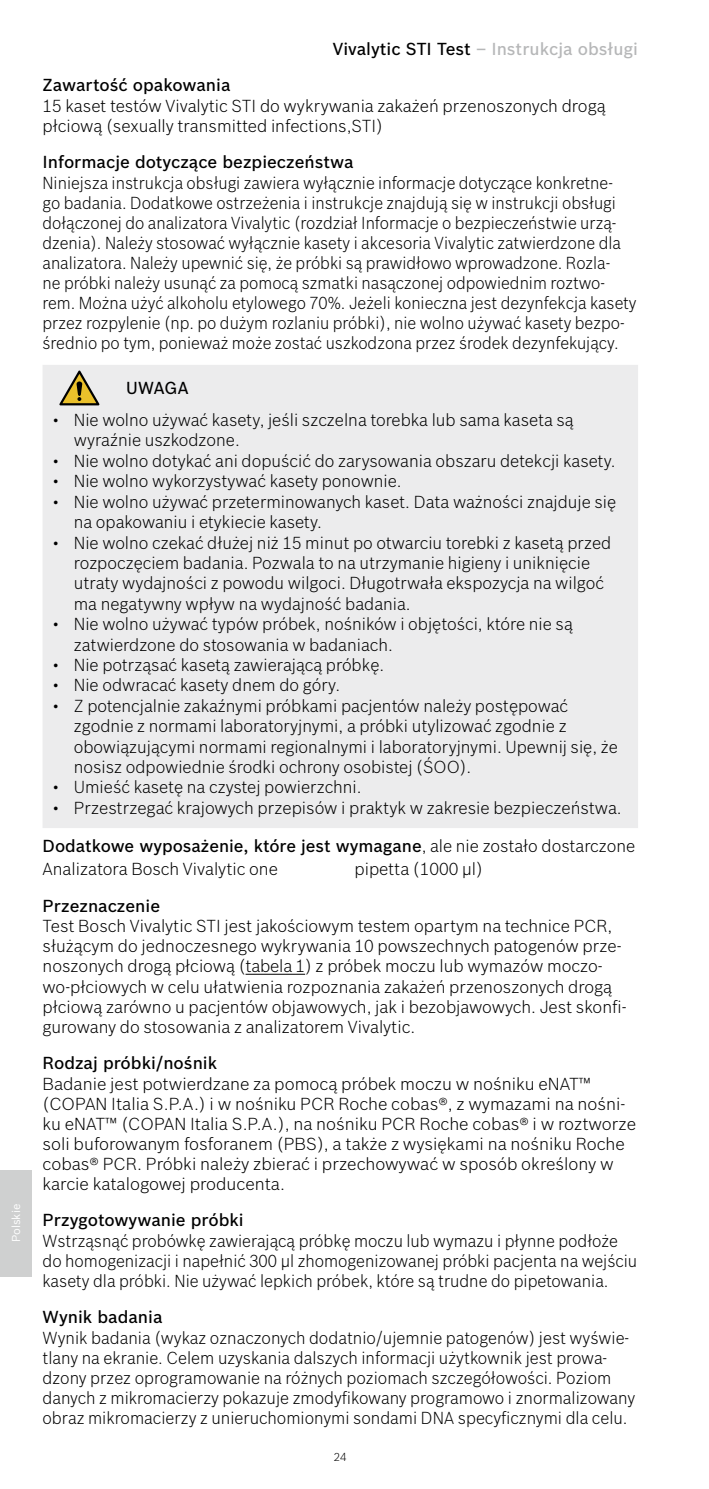
<style>
.page{position:relative;width:709px;height:1489px;background:#fff}
.page>*{position:absolute;margin:0;border:0;box-sizing:border-box;transform-origin:0 0}
.t1{font:300 17px/20px "Bosch Sans";color:#000}
.t2{font:300 17px/20px "Bosch Sans";color:#000;scale:.95 1}
.t3{font:300 17px/20px "Bosch Sans";color:#000;scale:.96 1}
.t4{font:500 17px "Bosch Sans";color:#000}
.t5{font:500 17px "Bosch Sans";color:#b6b7b8}
.t6{font:11.25px "Bosch Sans";color:#fff}
.t7{font:300 11.25px "Bosch Sans";color:#000}
.s1{color:#000}
.s2{font-weight:500}
</style>
<div class="page">
<div style="left:0;top:1169px;width:32px;height:107px;background:#cfd0d0"></div>
<hr style="left:245px;top:973px;width:60px;height:1px;background:#000">
<div style="left:43px;top:365px;width:595px;height:463px;background:#ececed"></div>
<svg style="left:59px;top:370px;width:40px;height:35px"></svg>
<p class="t6" style="left:8px;top:1242px;width:40px;rotate:-90deg">Polskie</p>
<p class="t5" style="left:333px;top:36px;width:307px"><span class="s1">Vivalytic STI Test</span> – Instrukcja obsługi</p>
<p class="t4" style="left:43px;top:72px;width:189px">Zawartość opakowania</p>
<p class="t1" style="left:43px;top:94px;width:564px">15 kaset testów Vivalytic STI do wykrywania zakażeń przenoszonych drogą płciową (sexually transmitted infections,STI)</p>
<p class="t4" style="left:43px;top:149px;width:312px">Informacje dotyczące bezpieczeństwa</p>
<p class="t2" style="left:43px;top:171px;width:627px">Niniejsza instrukcja obsługi zawiera wyłącznie informacje dotyczące konkretne-<br>go badania. Dodatkowe ostrzeżenia i instrukcje znajdują się w instrukcji obsługi dołączonej do analizatora Vivalytic (rozdział Informacje o bezpieczeństwie urzą&shy;dzenia). Należy stosować wyłącznie kasety i akcesoria Vivalytic zatwierdzone dla analizatora. Należy upewnić się, że próbki są prawidłowo wprowadzone. Rozla-<br>ne próbki należy usunąć za pomocą szmatki nasączonej odpowiednim roztwo&shy;rem. Można użyć alkoholu etylowego 70%. Jeżeli konieczna jest dezynfekcja kasety przez rozpylenie (np. po dużym rozlaniu próbki), nie wolno używać kasety bezpo&shy;średnio po tym, ponieważ może zostać uszkodzona przez środek dezynfekujący.</p>
<p class="t4" style="left:126px;top:375px;width:64px">UWAGA</p>
<p class="t1" style="left:74px;top:408px;width:501px;text-indent:-21px">• Nie wolno używać kasety, jeśli szczelna torebka lub sama kaseta są wyraźnie uszkodzone.</p>
<p class="t1" style="left:53px;top:449px;width:564px">• Nie wolno dotykać ani dopuścić do zarysowania obszaru detekcji kasety.</p>
<p class="t1" style="left:53px;top:470px;width:351px">• Nie wolno wykorzystywać kasety ponownie.</p>
<p class="t1" style="left:74px;top:490px;width:544px;text-indent:-21px">• Nie wolno używać przeterminowanych kaset. Data ważności znajduje się na opakowaniu i etykiecie kasety.</p>
<p class="t1" style="left:74px;top:531px;width:539px;text-indent:-21px">• Nie wolno czekać dłużej niż 15 minut po otwarciu torebki z kasetą przed rozpoczęciem badania. Pozwala to na utrzymanie higieny i uniknięcie utraty wydajności z powodu wilgoci. Długotrwała ekspozycja na wilgoć ma negatywny wpływ na wydajność badania.</p>
<p class="t1" style="left:74px;top:612px;width:500px;text-indent:-21px">• Nie wolno używać typów próbek, nośników i objętości, które nie są zatwierdzone do stosowania w badaniach.</p>
<p class="t1" style="left:53px;top:653px;width:333px">• Nie potrząsać kasetą zawierającą próbkę.</p>
<p class="t1" style="left:53px;top:674px;width:289px">• Nie odwracać kasety dnem do góry.</p>
<p class="t1" style="left:74px;top:694px;width:545px;text-indent:-21px">• Z potencjalnie zakaźnymi próbkami pacjentów należy postępować zgodnie z normami laboratoryjnymi, a próbki utylizować zgodnie z obowiązującymi normami regionalnymi i laboratoryjnymi. Upewnij się, że nosisz odpowiednie środki ochrony osobistej (ŚOO).</p>
<p class="t1" style="left:53px;top:776px;width:310px">• Umieść kasetę na czystej powierzchni.</p>
<p class="t1" style="left:53px;top:796px;width:571px">• Przestrzegać krajowych przepisów i praktyk w zakresie bezpieczeństwa.</p>
<p class="t1" style="left:43px;top:832px;width:594px;line-height:23.5px"><span class="s2">Dodatkowe wyposażenie, które jest wymagane</span>, ale nie zostało dostarczone<br>Analizatora Bosch Vivalytic one</p>
<p class="t1" style="left:354px;top:858px;width:130px">pipetta (1000 µl)</p>
<p class="t4" style="left:43px;top:893px;width:119px">Przeznaczenie</p>
<p class="t1" style="left:43px;top:915px;width:585px">Test Bosch Vivalytic STI jest jakościowym testem opartym na technice PCR, służącym do jednoczesnego wykrywania 10 powszechnych patogenów prze&shy;noszonych drogą płciową (tabela 1) z próbek moczu lub wymazów moczo&shy;wo-płciowych w celu ułatwienia rozpoznania zakażeń przenoszonych drogą płciową zarówno u pacjentów objawowych, jak i bezobjawowych. Jest skonfi&shy;gurowany do stosowania z analizatorem Vivalytic.</p>
<p class="t4" style="left:43px;top:1050px;width:176px">Rodzaj próbki/nośnik</p>
<p class="t1" style="left:43px;top:1072px;width:595px">Badanie jest potwierdzane za pomocą próbek moczu w nośniku eNAT™ (COPAN Italia S.P.A.) i w nośniku PCR Roche cobas®, z wymazami na nośni&shy;ku eNAT™ (COPAN Italia S.P.A.), na nośniku PCR Roche cobas® i w roztworze soli buforowanym fosforanem (PBS), a także z wysiękami na nośniku Roche cobas® PCR. Próbki należy zbierać i przechowywać w sposób określony w karcie katalogowej producenta.</p>
<p class="t4" style="left:43px;top:1207px;width:203px">Przygotowywanie próbki</p>
<p class="t3" style="left:43px;top:1229px;width:621px">Wstrząsnąć probówkę zawierającą próbkę moczu lub wymazu i płynne podłoże do homogenizacji i napełnić 300 μl zhomogenizowanej próbki pacjenta na wejściu kasety dla próbki. Nie używać lepkich próbek, które są trudne do pipetowania.</p>
<p class="t4" style="left:43px;top:1304px;width:121px">Wynik badania</p>
<p class="t1" style="left:43px;top:1326px;width:594px">Wynik badania (wykaz oznaczonych dodatnio/ujemnie patogenów) jest wyświe&shy;tlany na ekranie. Celem uzyskania dalszych informacji użytkownik jest prowa&shy;dzony przez oprogramowanie na różnych poziomach szczegółowości. Poziom danych z mikromacierzy pokazuje zmodyfikowany programowo i znormalizowany obraz mikromacierzy z unieruchomionymi sondami DNA specyficznymi dla celu.</p>
<p class="t7" style="left:334px;top:1449px;width:14px">24</p>
</div>
